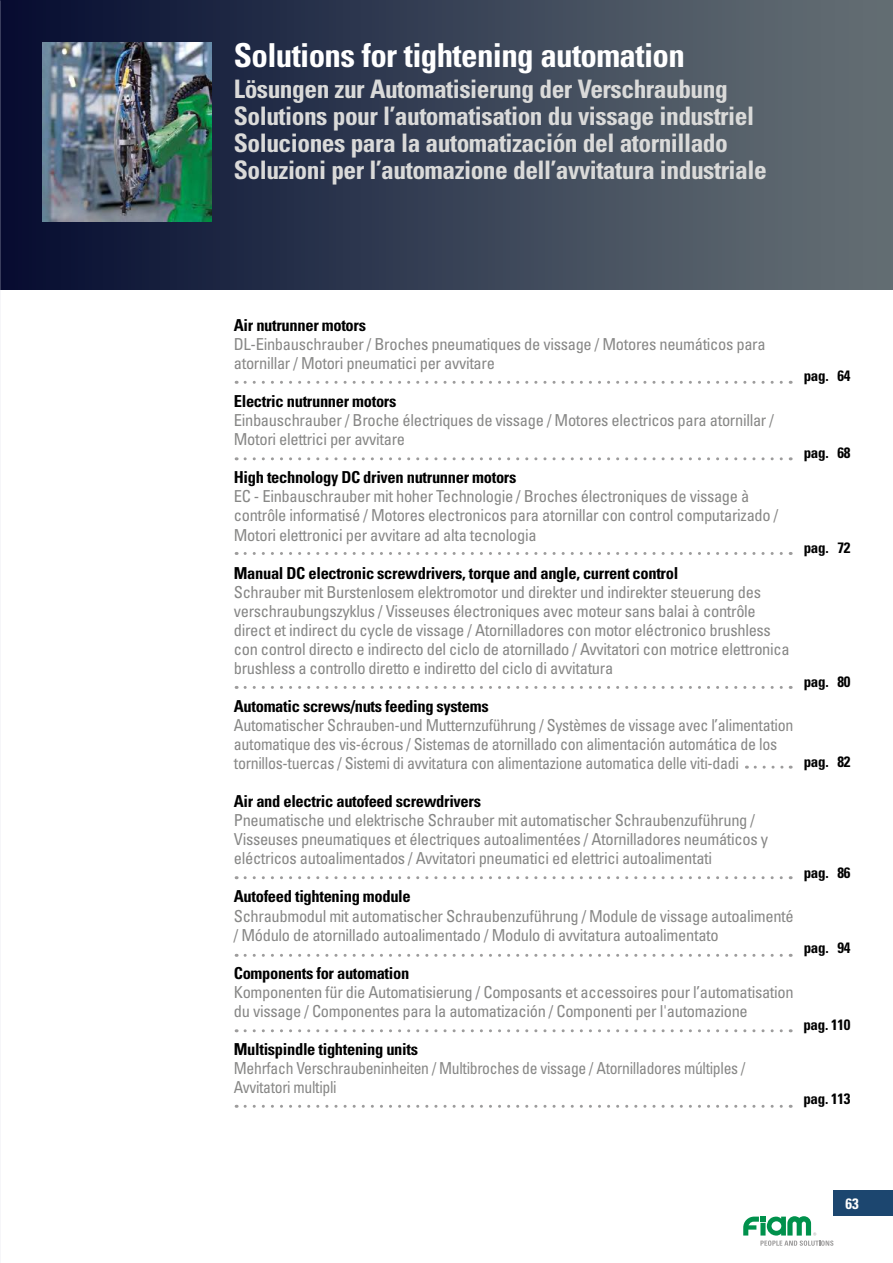
<style>
.page{position:relative;width:893px;height:1263px;background:#fff}
.page>*{position:absolute;margin:0;border:0;box-sizing:border-box;transform-origin:0 0}
.t1{font:700 condensed 33px "Univers LT Std";letter-spacing:-.02em;color:#fff}
.t2{font:700 condensed 25.5px/27px "Univers LT Std";letter-spacing:-.02em;color:#dadad9}
.t3{font:condensed 16.5px/19px "Univers LT Std";letter-spacing:-.02em;color:#878786}
.t4{font:700 condensed 16.5px "Univers LT Std";letter-spacing:-.02em;color:#000}
.t5{font:condensed 16.5px/19px "Univers LT Std";letter-spacing:-.02em;color:#878786;scale:.95 1}
.t6{font:700 condensed 15px "Univers LT Std";letter-spacing:-.02em;color:#000}
.t7{font:700 condensed 15px "Univers LT Std";color:#fff}
</style>
<div class="page">
<div style="left:0;top:0;width:893px;height:289px;background:linear-gradient(to right,#060f33,#667276)"></div>
<svg style="left:245px;top:381px;width:546px;height:3px"></svg>
<svg style="left:245px;top:457px;width:546px;height:3px"></svg>
<svg style="left:245px;top:552px;width:546px;height:3px"></svg>
<svg style="left:245px;top:686px;width:546px;height:3px"></svg>
<svg style="left:755px;top:766px;width:36px;height:3px"></svg>
<svg style="left:245px;top:876px;width:546px;height:3px"></svg>
<svg style="left:245px;top:954px;width:546px;height:3px"></svg>
<svg style="left:245px;top:1029px;width:546px;height:3px"></svg>
<svg style="left:245px;top:1105px;width:546px;height:3px"></svg>
<img style="left:43px;top:43px;width:169px;height:179px">
<svg style="left:743px;top:1216px;width:90px;height:30px"></svg>
<div style="left:833px;top:1191px;width:60px;height:25px;background:#1c466f"></div>
<h1 class="t1" style="left:234px;top:35px;width:452px">Solutions for tightening automation</h1>
<h2 class="t2" style="left:234px;top:75px;width:534px">Lösungen zur Automatisierung der Verschraubung Solutions pour l’automatisation du vissage industriel Soluciones para la automatización del atornillado Soluzioni per l’automazione dell’avvitatura industriale</h2>
<p class="t4" style="left:234px;top:315px;width:134px">Air nutrunner motors</p>
<p class="t3" style="left:234px;top:334px;width:533px">DL-Einbauschrauber / Broches pneumatiques de vissage / Motores neumáticos para atornillar / Motori pneumatici per avvitare</p>
<p class="t4" style="left:234px;top:391px;width:164px">Electric nutrunner motors</p>
<p class="t3" style="left:234px;top:411px;width:542px">Einbauschrauber / Broche électriques de vissage / Motores electricos para atornillar /<br>Motori elettrici per avvitare</p>
<p class="t4" style="left:234px;top:467px;width:284px">High technology DC driven nutrunner motors</p>
<p class="t3" style="left:234px;top:487px;width:546px">EC - Einbauschrauber mit hoher Technologie / Broches électroniques de vissage à contrôle informatisé / Motores electronicos para atornillar con control computarizado /<br>Motori elettronici per avvitare ad alta tecnologia</p>
<p class="t4" style="left:234px;top:563px;width:446px">Manual DC electronic screwdrivers, torque and angle, current control</p>
<p class="t3" style="left:234px;top:582px;width:557px">Schrauber mit Burstenlosem elektromotor und direkter und indirekter steuerung des verschraubungszyklus / Visseuses électroniques avec moteur sans balai à contrôle direct et indirect du cycle de vissage / Atornilladores con motor eléctronico brushless con control directo e indirecto del ciclo de atornillado / Avvitatori con motrice elettronica brushless a controllo diretto e indiretto del ciclo di avvitatura</p>
<p class="t4" style="left:234px;top:696px;width:256px">Automatic screws/nuts feeding systems</p>
<p class="t3" style="left:234px;top:715px;width:561px">Automatischer Schrauben-und Mutternzuführung / Systèmes de vissage avec l’alimentation automatique des vis-écrous / Sistemas de atornillado con alimentación automática de los tornillos-tuercas / Sistemi di avvitatura con alimentazione automatica delle viti-dadi</p>
<p class="t4" style="left:234px;top:791px;width:249px">Air and electric autofeed screwdrivers</p>
<p class="t3" style="left:234px;top:811px;width:536px">Pneumatische und elektrische Schrauber mit automatischer Schraubenzuführung /<br>Visseuses pneumatiques et électriques autoalimentées / Atornilladores neumáticos y eléctricos autoalimentados / Avvitatori pneumatici ed elettrici autoalimentati</p>
<p class="t4" style="left:234px;top:886px;width:178px">Autofeed tightening module</p>
<p class="t3" style="left:234px;top:906px;width:561px">Schraubmodul mit automatischer Schraubenzuführung / Module de vissage autoalimenté / Módulo de atornillado autoalimentado / Modulo di avvitatura autoalimentato</p>
<p class="t4" style="left:234px;top:963px;width:177px">Components for automation</p>
<p class="t3" style="left:234px;top:982px;width:561px">Komponenten für die Automatisierung / Composants et accessoires pour l’automatisation du vissage / Componentes para la automatización / Componenti per l'automazione</p>
<p class="t4" style="left:234px;top:1039px;width:186px">Multispindle tightening units</p>
<p class="t5" style="left:234px;top:1058px;width:540px">Mehrfach Verschraubeninheiten / Multibroches de vissage / Atornilladores múltiples /<br>Avvitatori multipli</p>
<p class="t6" style="left:804px;top:367px;width:48px">pag. 64</p>
<p class="t6" style="left:804px;top:443px;width:48px">pag. 68</p>
<p class="t6" style="left:804px;top:539px;width:48px">pag. 72</p>
<p class="t6" style="left:804px;top:673px;width:48px">pag. 80</p>
<p class="t6" style="left:804px;top:752px;width:48px">pag. 82</p>
<p class="t6" style="left:804px;top:863px;width:48px">pag. 86</p>
<p class="t6" style="left:804px;top:938px;width:48px">pag. 94</p>
<p class="t6" style="left:803px;top:1015px;width:49px">pag. 110</p>
<p class="t6" style="left:803px;top:1089px;width:49px">pag. 113</p>
<p class="t7" style="left:846px;top:1194px;width:15px">63</p>
</div>
